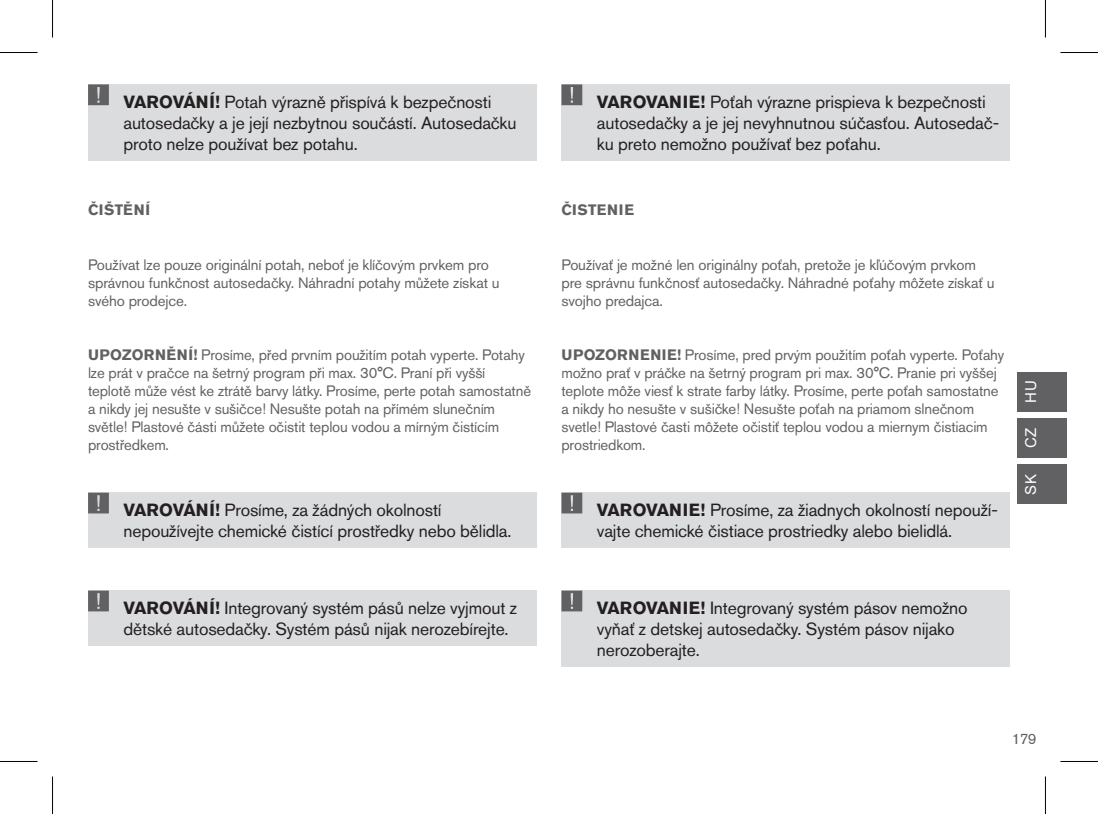
<style>
.page{position:relative;width:1098px;height:814px;background:#fff}
.page>*{position:absolute;margin:0;border:0;box-sizing:border-box;transform-origin:0 0}
.t1{font:75px "Warnung Cybex";color:#616164}
.t2{font:17.5px/21px "Akzidenz Grotesk Pro";letter-spacing:-.01em;color:#231f20}
.t3{font:15px/18px "Akzidenz Grotesk Pro";letter-spacing:-.01em;color:#616164}
.t4{font:700 15px "Akzidenz Grotesk Pro";letter-spacing:.05em;color:#616164}
.t5{font:700 15px "Akzidenz Grotesk Pro";letter-spacing:.03em;color:#616164}
.t6{font:15px "Arial";color:#fff}
.s1{font-weight:700}
</style>
<div class="page">
<div style="left:1016px;top:372px;width:50px;height:39px;background:#616164"></div>
<div style="left:1016px;top:418px;width:50px;height:40px;background:#616164"></div>
<div style="left:1016px;top:465px;width:50px;height:39px;background:#616164"></div>
<div style="left:561px;top:492px;width:448px;height:56px;background:#dbdcde"></div>
<div style="left:88px;top:492px;width:448px;height:56px;background:#dbdcde"></div>
<div style="left:561px;top:590px;width:448px;height:77px;background:#dbdcde"></div>
<div style="left:88px;top:590px;width:448px;height:56px;background:#dbdcde"></div>
<div style="left:561px;top:84px;width:448px;height:77px;background:#dbdcde"></div>
<div style="left:88px;top:84px;width:448px;height:77px;background:#dbdcde"></div>
<hr style="left:0;top:52px;width:38px;height:1px;background:#000">
<hr style="left:1060px;top:52px;width:37px;height:1px;background:#000">
<hr style="left:0;top:761px;width:38px;height:1px;background:#000">
<hr style="left:1060px;top:761px;width:37px;height:1px;background:#000">
<hr style="left:52px;top:0;width:1px;height:38px;background:#000">
<hr style="left:52px;top:776px;width:1px;height:38px;background:#000">
<hr style="left:1044px;top:0;width:1px;height:38px;background:#000">
<hr style="left:1044px;top:776px;width:1px;height:38px;background:#000">
<h1 class="t1" style="left:88px;top:47px;width:22px">!</h1>
<p class="t2" style="left:123px;top:91px;width:394px"><span class="s1">VAROVÁNÍ!</span> Potah výrazně přispívá k bezpečnosti autosedačky a je její nezbytnou součástí. Autosedačku proto nelze používat bez potahu.</p>
<h1 class="t1" style="left:561px;top:47px;width:22px">!</h1>
<p class="t2" style="left:596px;top:91px;width:404px"><span class="s1">VAROVANIE!</span> Poťah výrazne prispieva k bezpečnosti autosedačky a je jej nevyhnutnou súčasťou. Autosedač&shy;ku preto nemožno používať bez poťahu.</p>
<p class="t5" style="left:88px;top:200px;width:64px">ČIŠTĚNÍ</p>
<p class="t4" style="left:561px;top:200px;width:74px">ČISTENIE</p>
<p class="t3" style="left:88px;top:256px;width:413px">Používat lze pouze originální potah, neboť je klíčovým prvkem pro správnou funkčnost autosedačky. Náhradní potahy můžete získat u svého prodejce.</p>
<p class="t3" style="left:88px;top:346px;width:444px"><span class="s1">UPOZORNĚNÍ!</span> Prosíme, před prvním použitím potah vyperte. Potahy lze prát v pračce na šetrný program při max. 30°C. Praní při vyšší teplotě může vést ke ztrátě barvy látky. Prosíme, perte potah samostatně a nikdy jej nesušte v sušičce! Nesušte potah na přímém slunečním světle! Plastové části můžete očistit teplou vodou a mírným čistícím prostředkem.</p>
<h1 class="t1" style="left:88px;top:455px;width:22px">!</h1>
<p class="t2" style="left:123px;top:500px;width:389px"><span class="s1">VAROVÁNÍ!</span> Prosíme, za žádných okolností nepoužívejte chemické čistící prostředky nebo bělidla.</p>
<h1 class="t1" style="left:88px;top:553px;width:22px">!</h1>
<p class="t2" style="left:123px;top:597px;width:395px"><span class="s1">VAROVÁNÍ!</span> Integrovaný systém pásů nelze vyjmout z dětské autosedačky. Systém pásů nijak nerozebírejte.</p>
<p class="t3" style="left:561px;top:256px;width:434px">Používať je možné len originálny poťah, pretože je kľúčovým prvkom pre správnu funkčnosť autosedačky. Náhradné poťahy môžete získať u svojho predajca.</p>
<p class="t3" style="left:561px;top:346px;width:444px"><span class="s1">UPOZORNENIE!</span> Prosíme, pred prvým použitím poťah vyperte. Poťahy možno prať v práčke na šetrný program pri max. 30°C. Pranie pri vyššej teplote môže viesť k strate farby látky. Prosíme, perte poťah samostatne a nikdy ho nesušte v sušičke! Nesušte poťah na priamom slnečnom svetle! Plastové časti môžete očistiť teplou vodou a miernym čistiacim prostriedkom.</p>
<h1 class="t1" style="left:561px;top:455px;width:22px">!</h1>
<p class="t2" style="left:596px;top:500px;width:402px"><span class="s1">VAROVANIE!</span> Prosíme, za žiadnych okolností nepouží&shy;vajte chemické čistiace prostriedky alebo bielidlá.</p>
<h1 class="t1" style="left:561px;top:553px;width:22px">!</h1>
<p class="t2" style="left:596px;top:597px;width:372px"><span class="s1">VAROVANIE!</span> Integrovaný systém pásov nemožno vyňať z detskej autosedačky. Systém pásov nijako nerozoberajte.</p>
<p class="t6" style="left:1020px;top:402px;width:24px;rotate:-90deg">HU</p>
<p class="t6" style="left:1020px;top:448px;width:22px;rotate:-90deg">CZ</p>
<p class="t6" style="left:1020px;top:494px;width:22px;rotate:-90deg">SK</p>
<p class="t3" style="left:1011px;top:730px;width:27px">179</p>
</div>
